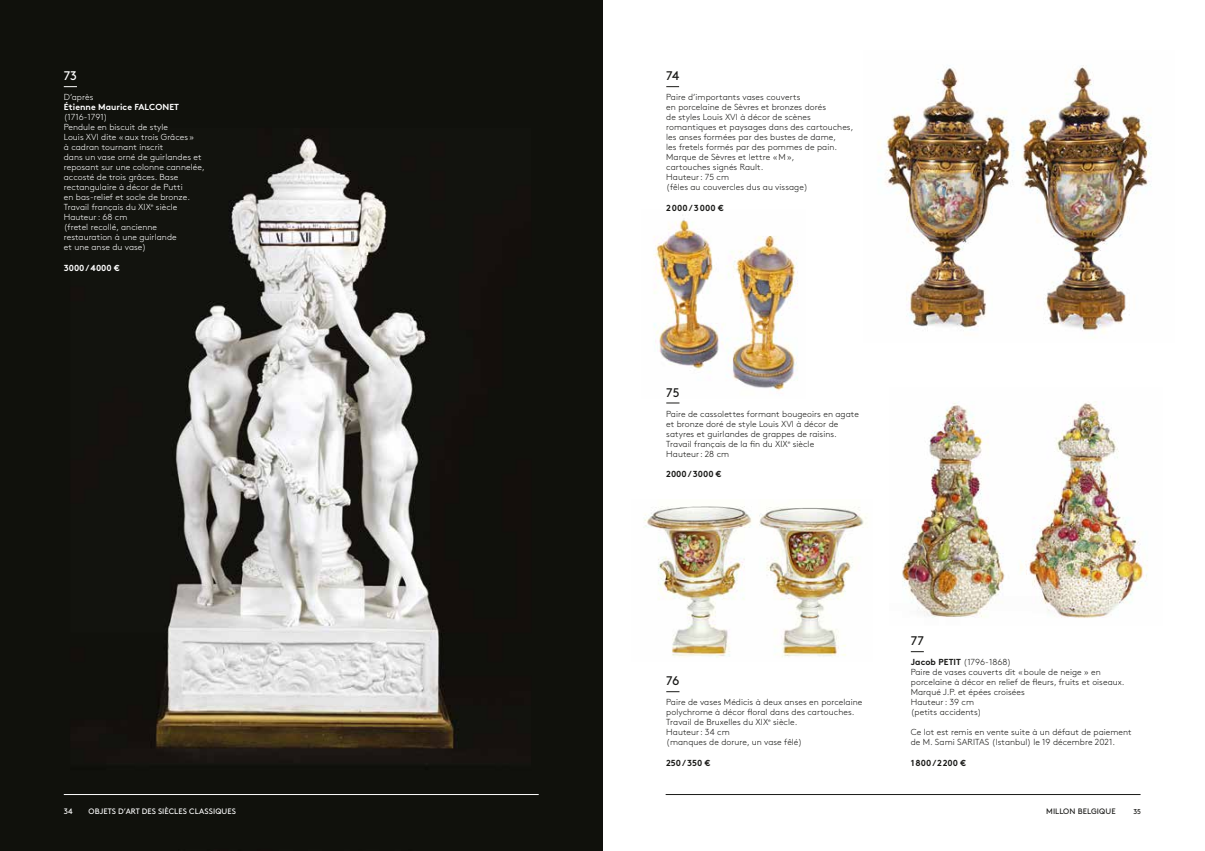
<style>
.page{position:relative;width:1205px;height:851px;background:#fff}
.page>*{position:absolute;margin:0;border:0;box-sizing:border-box;transform-origin:0 0}
.t1{font:12.5px "Brown Pro";letter-spacing:-.025em;color:#1a1a18}
.t2{font:12.5px "Brown Pro";color:#fff}
.t3{font:300 8.75px/10px "Brown Pro";letter-spacing:.005em;color:#1a1a18}
.t4{font:300 8.75px/10px "Brown Pro";letter-spacing:.005em;color:#fff}
.t5{font:700 8.75px "Brown Pro";color:#1a1a18}
.t6{font:700 8.75px "Brown Pro";letter-spacing:.005em;color:#fff}
.t7{font:7.88px "Brown Pro";letter-spacing:.01em;color:#fff}
.t8{font:7.88px "Brown Pro";letter-spacing:.01em;color:#1a1a18}
.t9{font:7.12px "Brown Pro";color:#1a1a18}
.s1{font-weight:700}
</style>
<div class="page">
<hr style="left:666px;top:794px;width:474px;height:1px;background:#1a1a18">
<img style="left:653px;top:215px;width:145px;height:176px">
<img style="left:644px;top:506px;width:223px;height:152px">
<img style="left:902px;top:401px;width:246px;height:217px">
<img style="left:878px;top:65px;width:274px;height:268px">
<img style="left:0;top:0;width:602px;height:850px">
<svg style="left:666px;top:86px;width:13px;height:1px"></svg>
<svg style="left:666px;top:402px;width:13px;height:1px"></svg>
<svg style="left:666px;top:691px;width:13px;height:1px"></svg>
<svg style="left:64px;top:86px;width:13px;height:1px"></svg>
<svg style="left:911px;top:651px;width:13px;height:1px"></svg>
<hr style="left:64px;top:794px;width:475px;height:1px;background:#fff">
<h1 class="t2" style="left:64px;top:66px;width:15px">73</h1>
<p class="t4" style="left:64px;top:92px;width:31px">D’après</p>
<p class="t6" style="left:64px;top:100px;width:117px">Étienne Maurice FALCONET</p>
<p class="t4" style="left:64px;top:112px;width:142px">(1716-1791)<br>Pendule en biscuit de style<br>Louis XVI dite «aux trois Grâces »<br>à cadran tournant inscrit<br>dans un vase orné de guirlandes et reposant sur une colonne cannelée, accosté de trois grâces. Base rectangulaire à décor de Putti<br>en bas-relief et socle de bronze.<br>Travail français du XIX<sup>e</sup> siècle<br>Hauteur: 68 cm<br>(fretel recollé, ancienne restauration à une guirlande<br>et une anse du vase)</p>
<p class="t6" style="left:64px;top:261px;width:58px">3000 / 4000 €</p>
<h1 class="t1" style="left:666px;top:66px;width:14px">74</h1>
<p class="t3" style="left:666px;top:92px;width:189px">Paire d’importants vases couverts<br>en porcelaine de Sèvres et bronzes dorés<br>de styles Louis XVI à décor de scènes romantiques et paysages dans des cartouches, les anses formées par des bustes de dame,<br>les fretels formés par des pommes de pain.<br>Marque de Sèvres et lettre «M»,<br>cartouches signés Rault.<br>Hauteur: 75 cm<br>(fêles au couvercles dus au vissage)</p>
<p class="t5" style="left:666px;top:201px;width:59px">2000 / 3000 €</p>
<h1 class="t1" style="left:666px;top:382px;width:15px">75</h1>
<p class="t3" style="left:666px;top:408px;width:194px">Paire de cassolettes formant bougeoirs en agate et bronze doré de style Louis XVI à décor de satyres et guirlandes de grappes de raisins.<br>Travail français de la fin du XIX<sup>e</sup> siècle<br>Hauteur: 28 cm</p>
<p class="t5" style="left:666px;top:467px;width:57px">2000 / 3000 €</p>
<h1 class="t1" style="left:666px;top:671px;width:15px">76</h1>
<p class="t3" style="left:666px;top:696px;width:198px">Paire de vases Médicis à deux anses en porcelaine polychrome à décor floral dans des cartouches.<br>Travail de Bruxelles du XIX<sup>e</sup> siècle.<br>Hauteur: 34 cm<br>(manques de dorure, un vase fêlé)</p>
<p class="t5" style="left:666px;top:755px;width:46px">250 / 350 €</p>
<h1 class="t1" style="left:911px;top:631px;width:15px">77</h1>
<p class="t3" style="left:911px;top:656px;width:215px"><span class="s1">Jacob PETIT</span> (1796-1868)<br>Paire de vases couverts dit «boule de neige » en porcelaine à décor en relief de fleurs, fruits et oiseaux.<br>Marqué J.P. et épées croisées<br>Hauteur: 39 cm<br>(petits accidents)</p>
<p class="t3" style="left:911px;top:726px;width:222px">Ce lot est remis en vente suite à un défaut de paiement de M. Sami SARITAS (Istanbul) le 19 décembre 2021.</p>
<p class="t5" style="left:911px;top:755px;width:57px">1800 / 2200 €</p>
<p class="t7" style="left:64px;top:805px;width:10px">34</p>
<p class="t7" style="left:89px;top:805px;width:149px">OBJETS D’ART DES SIÈCLES CLASSIQUES</p>
<p class="t8" style="left:1046px;top:805px;width:71px">MILLON BELGIQUE</p>
<p class="t9" style="left:1133px;top:805px;width:9px">35</p>
</div>
